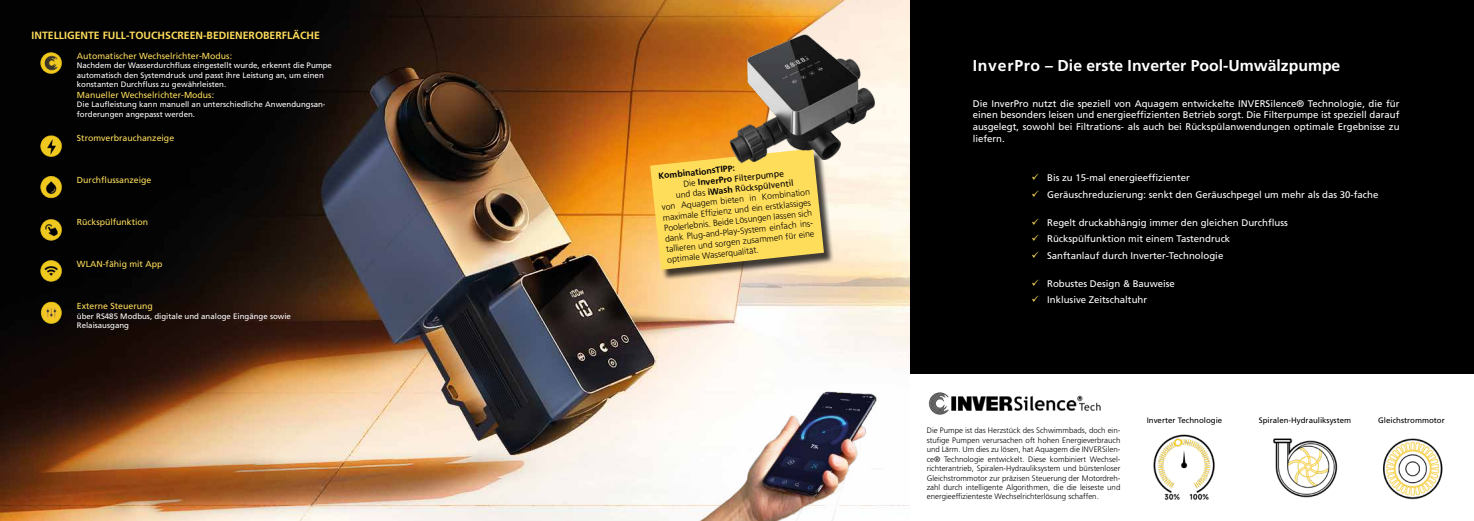
<style>
.page{position:relative;width:1474px;height:521px;background:#fff}
.page>*{position:absolute;margin:0;border:0;box-sizing:border-box;transform-origin:0 0}
.t1{font:700 15.75px "Frutiger LT Pro";color:#fff}
.t2{font:700 10.5px "Frutiger LT Pro";color:#fedd5b}
.t3{font:9.62px/16.5px "Frutiger LT Pro";color:#fff}
.t4{font:300 8.75px "Frutiger LT Pro";color:#000}
.t5{font:8.75px "Frutiger LT Pro";color:#fedd5b}
.t6{font:8.75px "Frutiger LT Pro";color:#000}
.t7{font:700 8.75px "Frutiger LT Pro";color:#000}
.t8{font:300 7.88px/9.5px "Frutiger LT Pro";color:#000;text-align:justify}
.t9{font:7.88px/9.5px "Frutiger LT Pro";color:#fff}
.t10{font:7.88px "Frutiger LT Pro";color:#000}
.s1{font-weight:300}
.s2{font-weight:700}
</style>
<div class="page">
<div style="left:900px;top:0;width:573px;height:521px;background:#000"></div>
<div style="left:905px;top:375px;width:568px;height:146px;background:#fff"></div>
<img style="left:0;top:0;width:909px;height:521px">
<div style="left:651px;top:150px;width:183px;height:130px;background:#000;opacity:.75"></div>
<svg style="left:650px;top:149px;width:174px;height:121px;background:#f0cd59"></svg>
<img style="left:700px;top:14px;width:210px;height:170px">
<img style="left:37px;top:50px;width:27px;height:27px">
<img style="left:37px;top:133px;width:27px;height:27px">
<img style="left:37px;top:172px;width:27px;height:27px">
<img style="left:37px;top:216px;width:27px;height:28px">
<img style="left:37px;top:257px;width:27px;height:27px">
<img style="left:37px;top:299px;width:27px;height:27px">
<img style="left:683px;top:374px;width:200px;height:147px">
<img style="left:928px;top:392px;width:173px;height:23px">
<img style="left:1153px;top:435px;width:62px;height:65px">
<img style="left:1273px;top:438px;width:65px;height:60px">
<img style="left:1383px;top:438px;width:60px;height:62px">
<p class="t2" style="left:32px;top:29px;width:290px">INTELLIGENTE FULL-TOUCHSCREEN-BEDIENEROBERFLÄCHE</p>
<p class="t5" style="left:77px;top:51px;width:157px">Automatischer Wechselrichter-Modus:</p>
<p class="t9" style="left:77px;top:61px;width:256px">Nachdem der Wasserdurchfluss eingestellt wurde, erkennt die Pumpe automatisch den Systemdruck und passt ihre Leistung an, um einen konstanten Durchfluss zu gewährleisten.</p>
<p class="t5" style="left:77px;top:90px;width:139px">Manueller Wechselrichter-Modus:</p>
<p class="t9" style="left:77px;top:100px;width:250px">Die Laufleistung kann manuell an unterschiedliche Anwendungsan&shy;forderungen angepasst werden.</p>
<p class="t5" style="left:77px;top:133px;width:99px">Stromverbrauchanzeige</p>
<p class="t5" style="left:77px;top:175px;width:76px">Durchflussanzeige</p>
<p class="t5" style="left:77px;top:217px;width:73px">Rückspülfunktion</p>
<p class="t5" style="left:77px;top:259px;width:87px">WLAN-fähig mit App</p>
<p class="t5" style="left:77px;top:301px;width:77px">Externe Steuerung</p>
<p class="t9" style="left:77px;top:311px;width:215px">über RS485 Modbus, digitale und analoge Eingänge sowie<br>Relaisausgang</p>
<p class="t7" style="left:658px;top:171px;width:78px;rotate:-6deg">KombinationsTIPP:</p>
<p class="t6" style="left:683px;top:179px;width:102px;rotate:-6deg"><span class="s1">Die</span> <span class="s2">InverPro</span> Filterpumpe</p>
<p class="t6" style="left:675px;top:190px;width:120px;rotate:-6deg"><span class="s1">und das</span> <span class="s2">iWash</span> Rückspülventil</p>
<p class="t4" style="left:661px;top:202px;width:150px;rotate:-6deg">von Aquagem bieten in Kombination</p>
<p class="t4" style="left:662px;top:213px;width:150px;rotate:-6deg">maximale Effi zienz und ein erstklassiges</p>
<p class="t4" style="left:663px;top:223px;width:150px;rotate:-6deg">Poolerlebnis. Beide Lösungen lassen sich</p>
<p class="t4" style="left:664px;top:234px;width:152px;rotate:-6deg">dank Plug-and-Play-System einfach ins-</p>
<p class="t4" style="left:665px;top:244px;width:150px;rotate:-6deg">tallieren und sorgen zusammen für eine</p>
<p class="t4" style="left:666px;top:254px;width:93px;rotate:-6deg">optimale Wasserqualität.</p>
<h1 class="t1" style="left:972px;top:56px;width:369px">InverPro – Die erste Inverter Pool-Umwälzpumpe</h1>
<p class="t3" style="left:972px;top:98px;width:428px;line-height:11.5px;text-align:justify">Die InverPro nutzt die speziell von Aquagem entwickelte INVERSilence® Technologie, die für einen besonders leisen und energieeffizienten Betrieb sorgt. Die Filterpumpe ist speziell darauf ausgelegt, sowohl bei Filtrations- als auch bei Rückspülanwendungen optimale Ergebnisse zu liefern.</p>
<p class="t3" style="left:1047px;top:170px;width:333px">Bis zu 15-mal energieeffizienter<br>Geräuschreduzierung: senkt den Geräuschpegel um mehr als das 30-fache</p>
<p class="t3" style="left:1047px;top:214px;width:242px">Regelt druckabhängig immer den gleichen Durchfluss<br>Rückspülfunktion mit einem Tastendruck<br>Sanftanlauf durch Inverter-Technologie</p>
<p class="t3" style="left:1047px;top:275px;width:129px">Robustes Design &amp; Bauweise<br>Inklusive Zeitschaltuhr</p>
<p class="t8" style="left:926px;top:426px;width:195px">Die Pumpe ist das Herzstück des Schwimmbads, doch ein&shy;stufige Pumpen verursachen oft hohen Energieverbrauch und Lärm. Um dies zu lösen, hat Aquagem die INVERSilen&shy;ce® Technologie entwickelt. Diese kombiniert Wechsel&shy;richterantrieb, Spiralen-Hydrauliksystem und bürstenloser Gleichstrommotor zur präzisen Steuerung der Motordreh&shy;zahl durch intelligente Algorithmen, die die leiseste und energieeffizienteste Wechselrichterlösung schaffen.</p>
<p class="t10" style="left:1146px;top:415px;width:77px">Inverter Technologie</p>
<p class="t10" style="left:1258px;top:415px;width:94px">Spiralen-Hydrauliksystem</p>
<p class="t10" style="left:1378px;top:415px;width:68px">Gleichstrommotor</p>
</div>
